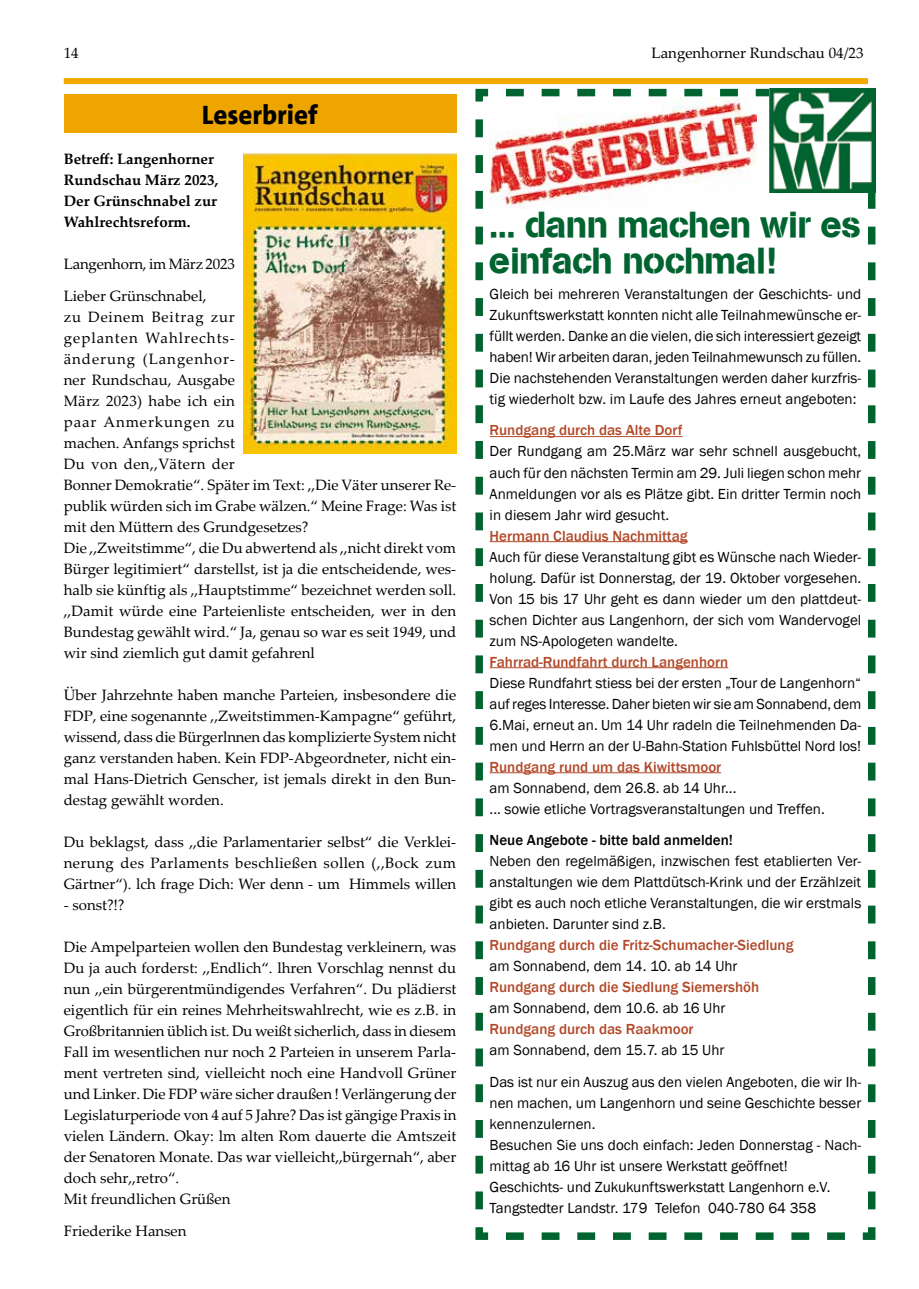
<style>
.page{position:relative;width:919px;height:1289px;background:#fff}
.page>*{position:absolute;margin:0;border:0;box-sizing:border-box;transform-origin:0 0}
.t1{font:36px/36px "Absolut DB Normal";color:#006330}
.t2{font:800 27px "SPD The Sans";color:#000}
.t3{font:15px/21px "Palatino Linotype";color:#000}
.t4{font:15px/21px "Franklin Gothic";color:#000;text-align:justify}
.t5{font:500 15px "Franklin Gothic";color:#b24929}
.t6{font:700 15px/21px "Palatino Linotype";color:#000}
.t7{font:500 15px "Franklin Gothic";color:#000}
</style>
<div class="page">
<div style="left:64px;top:78px;width:803px;height:6px;background:#f3a700"></div>
<svg style="left:475px;top:88px;width:401px;height:1152px"></svg>
<img style="left:489px;top:97px;width:267px;height:112px">
<div style="left:64px;top:94px;width:392px;height:39px;background:#efa500"></div>
<img style="left:243px;top:153px;width:213px;height:300px">
<img style="left:769px;top:89px;width:106px;height:103px">
<hr style="left:489px;top:436px;width:193px;height:1px;background:#b24929">
<hr style="left:489px;top:541px;width:198px;height:1px;background:#b24929">
<hr style="left:489px;top:667px;width:239px;height:1px;background:#b24929">
<hr style="left:489px;top:772px;width:232px;height:1px;background:#b24929">
<p class="t3" style="left:64px;top:42px;width:16px">14</p>
<p class="t3" style="left:651px;top:42px;width:213px">Langenhorner Rundschau 04/23</p>
<h2 class="t2" style="left:202px;top:97px;width:117px">Leserbrief</h2>
<p class="t6" style="left:64px;top:148px;width:156px">Betreff: Langenhorner<br>Rundschau März 2023,<br>Der Grünschnabel zur<br>Wahlrechtsreform.</p>
<p class="t3" style="left:64px;top:248px;width:172px;line-height:31.5px">Langenhorn, im März 2023<br>Lieber Grünschnabel,</p>
<p class="t3" style="left:64px;top:305px;width:394px">zu Deinem Beitrag zur<br>geplanten Wahlrechts-<br>änderung (Langenhor-<br>ner Rundschau, Ausgabe<br>März 2023) habe ich ein<br>paar Anmerkungen zu<br>machen. Anfangs sprichst<br>Du von den,,Vätern der<br>Bonner Demokratie“. Später im Text: ,,Die Väter unserer Re&shy;publik würden sich im Grabe wälzen.“ Meine Frage: Was ist mit den Müttern des Grundgesetzes?<br>Die ,,Zweitstimme“, die Du abwertend als ,,nicht direkt vom Bürger legitimiert“ darstellst, ist ja die entscheidende, wes&shy;halb sie künftig als ,,Hauptstimme“ bezeichnet werden soll. ,,Damit würde eine Parteienliste entscheiden, wer in den Bundestag gewählt wird.“ Ja, genau so war es seit 1949, und wir sind ziemlich gut damit gefahrenl</p>
<p class="t3" style="left:64px;top:683px;width:394px;text-align:justify">Über Jahrzehnte haben manche Parteien, insbesondere die FDP, eine sogenannte ,,Zweitstimmen-Kampagne“ geführt, wissend, dass die Bürgerlnnen das komplizierte System nicht ganz verstanden haben. Kein FDP-Abgeordneter, nicht ein&shy;mal Hans-Dietrich Genscher, ist jemals direkt in den Bun&shy;destag gewählt worden.</p>
<p class="t3" style="left:64px;top:830px;width:394px;text-align:justify">Du beklagst, dass ,,die Parlamentarier selbst“ die Verklei&shy;nerung des Parlaments beschließen sollen (,,Bock zum Gärtner“). lch frage Dich: Wer denn - um Himmels willen</p>
<p class="t3" style="left:64px;top:893px;width:62px">- sonst?!?</p>
<p class="t3" style="left:64px;top:935px;width:394px">Die Ampelparteien wollen den Bundestag verkleinern, was Du ja auch forderst: ,,Endlich“. lhren Vorschlag nennst du nun ,,ein bürgerentmündigendes Verfahren“. Du plädierst eigentlich für ein reines Mehrheitswahlrecht, wie es z.B. in Großbritannien üblich ist. Du weißt sicherlich, dass in diesem Fall im wesentlichen nur noch 2 Parteien in unserem Parla&shy;ment vertreten sind, vielleicht noch eine Handvoll Grüner und Linker. Die FDP wäre sicher draußen ! Verlängerung der Legislaturperiode von 4 auf 5 Jahre? Das ist gängige Praxis in vielen Ländern. Okay: lm alten Rom dauerte die Amtszeit der Senatoren Monate. Das war vielleicht,,bürgernah“, aber doch sehr,,retro“.<br>Mit freundlichen Grüßen</p>
<p class="t3" style="left:64px;top:1219px;width:124px">Friederike Hansen</p>
<h1 class="t1" style="left:489px;top:206px;width:373px">... dann machen wir es einfach nochmal!</h1>
<p class="t4" style="left:489px;top:284px;width:373px">Gleich bei mehreren Veranstaltungen der Geschichts- und Zukunftswerkstatt konnten nicht alle Teilnahmewünsche er&shy;füllt werden. Danke an die vielen, die sich interessiert gezeigt haben! Wir arbeiten daran, jeden Teilnahmewunsch zu füllen.<br>Die nachstehenden Veranstaltungen werden daher kurzfris&shy;tig wiederholt bzw. im Laufe des Jahres erneut angeboten:</p>
<p class="t5" style="left:489px;top:421px;width:194px">Rundgang durch das Alte Dorf</p>
<p class="t4" style="left:489px;top:441px;width:373px">Der Rundgang am 25.März war sehr schnell ausgebucht, auch für den nächsten Termin am 29. Juli liegen schon mehr Anmeldungen vor als es Plätze gibt. Ein dritter Termin noch in diesem Jahr wird gesucht.</p>
<p class="t5" style="left:489px;top:526px;width:199px">Hermann Claudius Nachmittag</p>
<p class="t4" style="left:489px;top:546px;width:373px">Auch für diese Veranstaltung gibt es Wünsche nach Wieder&shy;holung. Dafür ist Donnerstag, der 19. Oktober vorgesehen.<br>Von 15 bis 17 Uhr geht es dann wieder um den plattdeut&shy;schen Dichter aus Langenhorn, der sich vom Wandervogel zum NS-Apologeten wandelte.</p>
<p class="t5" style="left:489px;top:652px;width:240px">Fahrrad-Rundfahrt durch Langenhorn</p>
<p class="t4" style="left:489px;top:672px;width:373px">Diese Rundfahrt stiess bei der ersten „Tour de Langenhorn“ auf reges Interesse. Daher bieten wir sie am Sonnabend, dem 6.Mai, erneut an. Um 14 Uhr radeln die Teilnehmenden Da&shy;men und Herrn an der U-Bahn-Station Fuhlsbüttel Nord los!</p>
<p class="t5" style="left:489px;top:757px;width:233px">Rundgang rund um das Kiwittsmoor</p>
<p class="t4" style="left:489px;top:777px;width:336px">am Sonnabend, dem 26.8. ab 14 Uhr...<br>... sowie etliche Vortragsveranstaltungen und Treffen.</p>
<p class="t7" style="left:489px;top:830px;width:245px">Neue Angebote - bitte bald anmelden!</p>
<p class="t4" style="left:489px;top:851px;width:373px">Neben den regelmäßigen, inzwischen fest etablierten Ver&shy;anstaltungen wie dem Plattdütsch-Krink und der Erzählzeit gibt es auch noch etliche Veranstaltungen, die wir erstmals anbieten. Darunter sind z.B.</p>
<p class="t5" style="left:489px;top:935px;width:305px">Rundgang durch die Fritz-Schumacher-Siedlung</p>
<p class="t4" style="left:489px;top:956px;width:249px">am Sonnabend, dem 14. 10. ab 14 Uhr</p>
<p class="t5" style="left:489px;top:977px;width:271px">Rundgang durch die Siedlung Siemershöh</p>
<p class="t4" style="left:489px;top:998px;width:237px">am Sonnabend, dem 10.6. ab 16 Uhr</p>
<p class="t5" style="left:489px;top:1019px;width:205px">Rundgang durch das Raakmoor</p>
<p class="t4" style="left:489px;top:1034px;width:373px;line-height:31.5px">am Sonnabend, dem 15.7. ab 15 Uhr<br>Das ist nur ein Auszug aus den vielen Angeboten, die wir Ih-</p>
<p class="t4" style="left:489px;top:1092px;width:373px;text-align:left">nen machen, um Langenhorn und seine Geschichte besser kennenzulernen.<br>Besuchen Sie uns doch einfach: Jeden Donnerstag - Nach&shy;mittag ab 16 Uhr ist unsere Werkstatt geöffnet!<br>Geschichts- und Zukukunftswerkstatt Langenhorn e.V.<br>Tangstedter Landstr. 179 Telefon 040-780 64 358</p>
</div>
